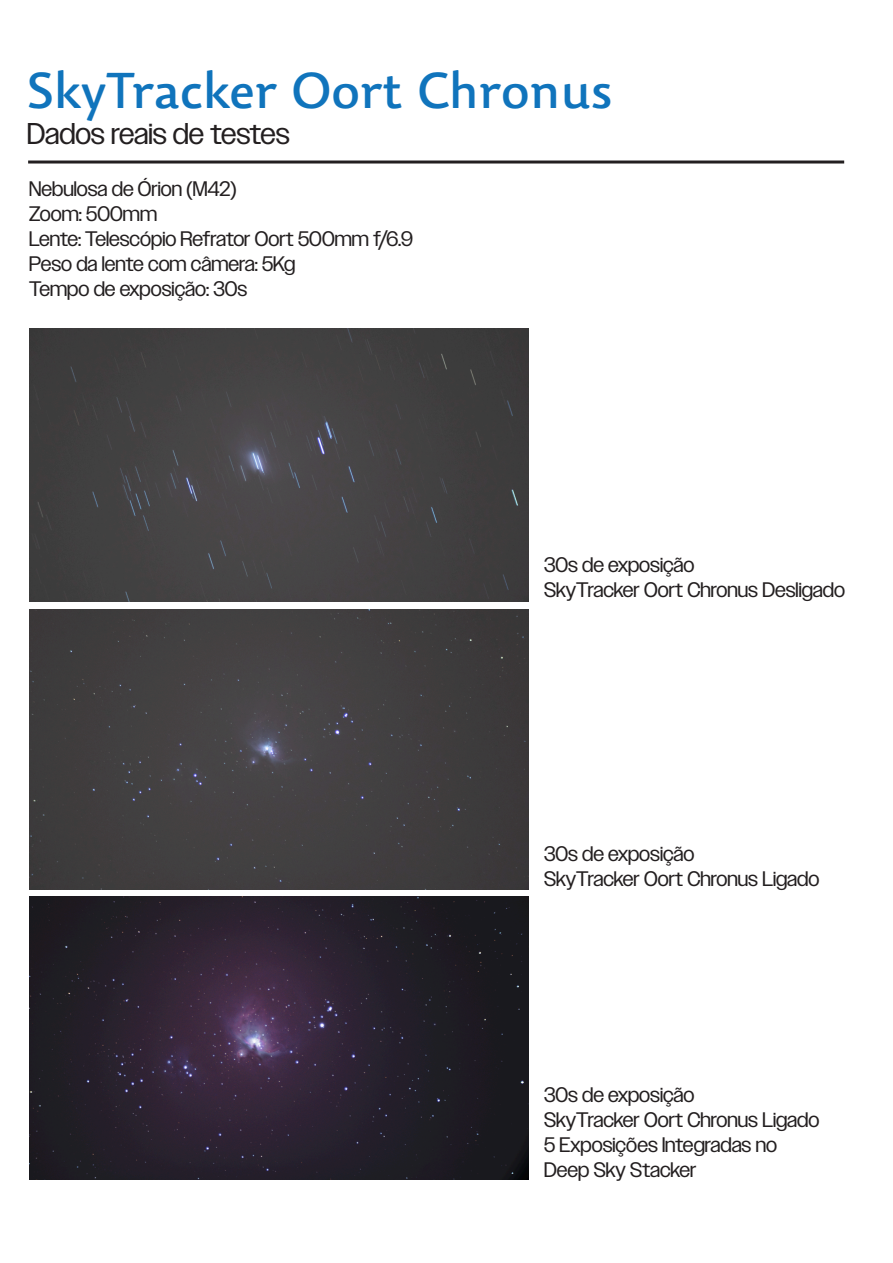
<style>
.page{position:relative;width:893px;height:1263px;background:#fff}
.page>*{position:absolute;margin:0;border:0;box-sizing:border-box;transform-origin:0 0}
.t1{font:49.5px "Dederon Sans";color:#1074bc}
.t2{font:30px "Owners";color:#231f20}
.t3{font:21px/25.2px "Owners";color:#231f20}
</style>
<div class="page">
<img style="left:29px;top:328px;width:499px;height:273px">
<div style="left:29px;top:609px;width:499px;height:281px;background:#413e40"></div>
<img style="left:29px;top:896px;width:499px;height:284px">
<hr style="left:28px;top:161px;width:816px;height:3px;background:#231f20">
<h1 class="t1" style="left:27px;top:55px;width:587px">SkyTracker Oort Chronus</h1>
<h2 class="t2" style="left:27px;top:117px;width:264px">Dados reais de testes</h2>
<p class="t3" style="left:29px;top:176px;width:385px">Nebulosa de Órion (M42)<br>Zoom: 500mm<br>Lente: Telescópio Refrator Oort 500mm f/6.9<br>Peso da lente com câmera: 5Kg<br>Tempo de exposição: 30s</p>
<p class="t3" style="left:544px;top:552px;width:302px">30s de exposição<br>SkyTracker Oort Chronus Desligado</p>
<p class="t3" style="left:544px;top:841px;width:277px">30s de exposição<br>SkyTracker Oort Chronus Ligado</p>
<p class="t3" style="left:544px;top:1082px;width:277px">30s de exposição<br>SkyTracker Oort Chronus Ligado<br>5 Exposições Integradas no<br>Deep Sky Stacker</p>
</div>
